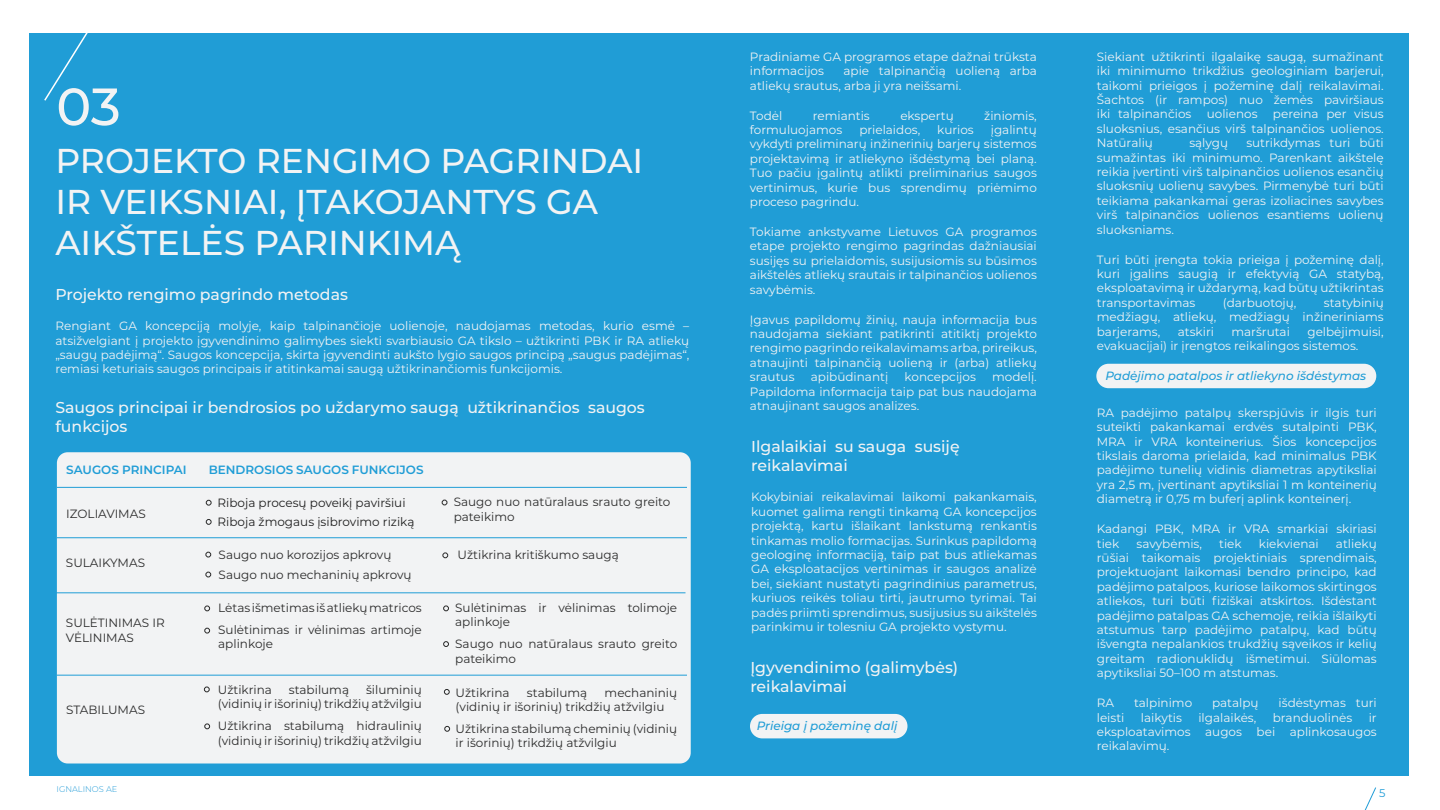
<style>
.page{position:relative;width:1440px;height:810px;background:#fff}
.page>*{position:absolute;margin:0;border:0;box-sizing:border-box;transform-origin:0 0}
.t1{font:500 52.5px "Montserrat";color:#f2f3f4}
.t2{font:500 34.5px/41.4px "Montserrat";color:#f2f3f4}
.t3{font:500 15.75px/18.9px "Montserrat";color:#f2f3f4}
.t4{font:12px/14.4px "Montserrat";color:#f2f3f4;text-align:justify}
.t5{font:12px/14.4px "Montserrat";color:#2b2b2b}
.t6{font:12px/19.5px "Montserrat";color:#1f1f1f}
.t7{font:italic 500 12px "Montserrat";color:#209dd6}
.t8{font:600 12px "Montserrat";color:#209dd6}
.t9{font:11.25px "Montserrat";color:#1f9cd7}
.t10{font:300 8.25px "Montserrat";color:#239cd8}
</style>
<div class="page">
<div style="left:29px;top:34px;width:1380px;height:742px;background:#209dd6"></div>
<div style="left:57px;top:452px;width:634px;height:312px;background:#f2f3f4;border-radius:11px"></div>
<svg style="left:206px;top:500px;width:6px;height:6px"></svg>
<svg style="left:206px;top:519px;width:6px;height:6px"></svg>
<svg style="left:442px;top:500px;width:5px;height:5px"></svg>
<svg style="left:206px;top:552px;width:5px;height:5px"></svg>
<svg style="left:206px;top:572px;width:5px;height:5px"></svg>
<svg style="left:204px;top:606px;width:6px;height:5px"></svg>
<svg style="left:204px;top:628px;width:6px;height:5px"></svg>
<svg style="left:443px;top:606px;width:6px;height:5px"></svg>
<svg style="left:443px;top:641px;width:6px;height:6px"></svg>
<svg style="left:442px;top:553px;width:6px;height:5px"></svg>
<svg style="left:204px;top:687px;width:6px;height:5px"></svg>
<svg style="left:204px;top:724px;width:6px;height:5px"></svg>
<svg style="left:444px;top:689px;width:6px;height:6px"></svg>
<svg style="left:444px;top:726px;width:6px;height:6px"></svg>
<div style="left:750px;top:714px;width:158px;height:24px;background:#f2f3f4;border-radius:12px"></div>
<div style="left:1096px;top:364px;width:280px;height:24px;background:#f2f3f4;border-radius:12px"></div>
<hr style="left:57px;top:537px;width:630px;height:1px;background:#209dd6">
<hr style="left:55px;top:592px;width:631px;height:1px;background:#209dd6">
<hr style="left:57px;top:675px;width:630px;height:1px;background:#209dd6">
<hr style="left:57px;top:487px;width:630px;height:1px;background:#209dd6">
<svg style="left:1364px;top:787px;width:12px;height:23px"></svg>
<svg style="left:43px;top:33px;width:97px;height:68px"></svg>
<h1 class="t1" style="left:56px;top:70px;width:66px">03</h1>
<h2 class="t2" style="left:55px;top:138px;width:589px">PROJEKTO RENGIMO PAGRINDAI<br>IR VEIKSNIAI, ĮTAKOJANTYS GA<br>AIKŠTELĖS PARINKIMĄ</h2>
<h3 class="t3" style="left:55px;top:285px;width:294px">Projekto rengimo pagrindo metodas</h3>
<p class="t4" style="left:55px;top:318px;width:635px">Rengiant GA koncepciją molyje, kaip talpinančioje uolienoje, naudojamas metodas, kurio esmė – atsižvelgiant į projekto įgyvendinimo galimybes siekti svarbiausio GA tikslo – užtikrinti PBK ir RA atliekų „saugų padėjimą“. Saugos koncepcija, skirta įgyvendinti aukšto lygio saugos principą „saugus padėjimas“, remiasi keturiais saugos principais ir atitinkamai saugą užtikrinančiomis funkcijomis.</p>
<h3 class="t3" style="left:55px;top:397px;width:591px">Saugos principai ir bendrosios po uždarymo saugą užtikrinančios saugos funkcijos</h3>
<p class="t8" style="left:66px;top:461px;width:122px">SAUGOS PRINCIPAI</p>
<p class="t8" style="left:209px;top:461px;width:216px">BENDROSIOS SAUGOS FUNKCIJOS</p>
<p class="t5" style="left:66px;top:506px;width:81px">IZOLIAVIMAS</p>
<p class="t5" style="left:454px;top:495px;width:218px">Saugo nuo natūralaus srauto greito pateikimo</p>
<p class="t5" style="left:458px;top:547px;width:163px">Užtikrina kritiškumo saugą</p>
<p class="t6" style="left:217px;top:492px;width:198px">Riboja procesų poveikį paviršiui<br>Riboja žmogaus įsibrovimo riziką</p>
<p class="t5" style="left:219px;top:545px;width:195px;line-height:19.5px">Saugo nuo korozijos apkrovų<br>Saugo nuo mechaninių apkrovų</p>
<p class="t5" style="left:218px;top:597px;width:205px;line-height:21.8px">Lėtas išmetimas iš atliekų matricos<br>Sulėtinimas ir vėlinimas artimoje</p>
<p class="t5" style="left:218px;top:637px;width:56px">aplinkoje</p>
<p class="t5" style="left:66px;top:555px;width:81px">SULAIKYMAS</p>
<p class="t5" style="left:455px;top:600px;width:223px">Sulėtinimas ir vėlinimas tolimoje aplinkoje</p>
<p class="t5" style="left:455px;top:636px;width:223px">Saugo nuo natūralaus srauto greito pateikimo</p>
<p class="t5" style="left:66px;top:615px;width:100px">SULĖTINIMAS IR<br>VĖLINIMAS</p>
<p class="t5" style="left:66px;top:702px;width:80px">STABILUMAS</p>
<p class="t5" style="left:218px;top:682px;width:205px;text-align:right">šiluminių<br>(vidinių ir išorinių) trikdžių atžvilgiu</p>
<p class="t5" style="left:218px;top:718px;width:205px">Užtikrina stabilumą hidraulinių (vidinių ir išorinių) trikdžių atžvilgiu</p>
<p class="t5" style="left:218px;top:682px;width:56px">Užtikrina</p>
<p class="t5" style="left:289px;top:682px;width:62px">stabilumą</p>
<p class="t5" style="left:456px;top:685px;width:223px;text-indent:149px">mechaninių (vidinių ir išorinių) trikdžių atžvilgiu</p>
<p class="t5" style="left:456px;top:721px;width:223px">Užtikrina stabilumą cheminių (vidinių ir išorinių) trikdžių atžvilgiu</p>
<p class="t5" style="left:456px;top:685px;width:56px">Užtikrina</p>
<p class="t5" style="left:527px;top:685px;width:62px">stabilumą</p>
<p class="t4" style="left:750px;top:49px;width:288px">Pradiniame GA programos etape dažnai trūksta informacijos</p>
<p class="t4" style="left:750px;top:63px;width:288px;text-indent:94px">apie talpinančią uolieną arba atliekų srautus, arba ji yra neišsami.</p>
<p class="t4" style="left:750px;top:108px;width:34px">Todėl</p>
<p class="t4" style="left:813px;top:108px;width:59px">remiantis</p>
<p class="t4" style="left:900px;top:108px;width:55px">ekspertų</p>
<p class="t4" style="left:984px;top:108px;width:54px">žiniomis,</p>
<p class="t4" style="left:750px;top:122px;width:94px">formuluojamos</p>
<p class="t4" style="left:859px;top:122px;width:62px">prielaidos,</p>
<p class="t4" style="left:937px;top:122px;width:38px">kurios</p>
<p class="t4" style="left:750px;top:122px;width:288px;text-indent:241px">įgalintų vykdyti preliminarų inžinerinių barjerų sistemos projektavimą ir atliekyno išdėstymą bei planą.<br>Tuo pačiu įgalintų atlikti preliminarius saugos vertinimus, kurie bus sprendimų priėmimo proceso pagrindu.</p>
<p class="t4" style="left:750px;top:224px;width:288px">Tokiame ankstyvame Lietuvos GA programos etape projekto rengimo pagrindas dažniausiai susijęs su prielaidomis, susijusiomis su būsimos aikštelės atliekų srautais ir talpinančios uolienos savybėmis.</p>
<p class="t4" style="left:750px;top:312px;width:288px">Įgavus papildomų žinių, nauja informacija bus naudojama siekiant patikrinti atitiktį projekto rengimo pagrindo reikalavimams arba, prireikus, atnaujinti talpinančią uolieną ir (arba) atliekų srautus</p>
<p class="t4" style="left:750px;top:369px;width:288px;text-indent:242px">modelį.<br>Papildoma informacija taip pat bus naudojama atnaujinant saugos analizes.</p>
<h3 class="t3" style="left:751px;top:437px;width:210px">Ilgalaikiai su sauga susiję reikalavimai</h3>
<p class="t4" style="left:751px;top:490px;width:287px">Kokybiniai reikalavimai laikomi pakankamais, kuomet galima rengti tinkamą GA koncepcijos projektą, kartu išlaikant lankstumą renkantis tinkamas molio formacijas. Surinkus papildomą geologinę informaciją, taip pat bus atliekamas GA eksploatacijos vertinimas ir saugos analizė bei, siekiant nustatyti pagrindinius parametrus, kuriuos reikės toliau tirti, jautrumo tyrimai. Tai padės priimti sprendimus, susijusius su aikštelės parinkimu ir tolesniu GA projekto vystymu.</p>
<h3 class="t3" style="left:750px;top:657px;width:209px">Įgyvendinimo (galimybės) reikalavimai</h3>
<p class="t4" style="left:811px;top:369px;width:79px">apibūdinantį</p>
<p class="t4" style="left:905px;top:369px;width:73px">koncepcijos</p>
<p class="t7" style="left:757px;top:718px;width:142px">Prieiga į požeminę dalį</p>
<p class="t4" style="left:1097px;top:49px;width:288px">Siekiant užtikrinti ilgalaikę saugą, sumažinant iki minimumo trikdžius geologiniam barjerui, taikomi prieigos į požeminę dalį reikalavimai.<br>Šachtos (ir rampos) nuo žemės paviršiaus iki talpinančios</p>
<p class="t4" style="left:1097px;top:106px;width:288px;text-indent:176px">pereina per visus sluoksnius, esančius virš talpinančios uolienos.<br>Natūralių</p>
<p class="t4" style="left:1207px;top:106px;width:52px">uolienos</p>
<p class="t4" style="left:1097px;top:135px;width:288px;text-indent:149px">sutrikdymas turi būti sumažintas iki minimumo. Parenkant aikštelę reikia įvertinti virš talpinančios uolienos esančių sluoksnių uolienų savybes. Pirmenybė turi būti teikiama pakankamai geras izoliacines savybes virš talpinančios uolienos esantiems uolienų sluoksniams.</p>
<p class="t4" style="left:1097px;top:252px;width:288px">Turi būti įrengta tokia prieiga į požeminę dalį, kuri įgalins saugią ir efektyvią GA statybą, eksploatavimą ir uždarymą, kad būtų užtikrintas transportavimas</p>
<p class="t4" style="left:1189px;top:135px;width:40px">sąlygų</p>
<p class="t4" style="left:1097px;top:295px;width:288px;text-indent:227px">statybinių medžiagų, atliekų, medžiagų inžineriniams barjerams,</p>
<p class="t4" style="left:1223px;top:295px;width:75px">(darbuotojų,</p>
<p class="t4" style="left:1097px;top:324px;width:288px;text-indent:211px">gelbėjimuisi, evakuacijai) ir įrengtos reikalingos sistemos.</p>
<p class="t4" style="left:1178px;top:324px;width:38px">atskiri</p>
<p class="t4" style="left:1231px;top:324px;width:60px">maršrutai</p>
<p class="t7" style="left:1105px;top:368px;width:262px">Padėjimo patalpos ir atliekyno išdėstymas</p>
<p class="t4" style="left:1097px;top:405px;width:281px">RA padėjimo patalpų skerspjūvis ir ilgis turi suteikti pakankamai erdvės sutalpinti PBK, MRA ir VRA konteinerius. Šios koncepcijos tikslais daroma prielaida, kad minimalus PBK padėjimo tunelių vidinis diametras apytiksliai yra 2,5 m, įvertinant apytiksliai 1 m konteinerių diametrą ir 0,75 m buferį aplink konteinerį.</p>
<p class="t4" style="left:1097px;top:521px;width:281px">Kadangi PBK, MRA ir VRA smarkiai skiriasi tiek</p>
<p class="t4" style="left:1097px;top:536px;width:281px;text-indent:239px">atliekų rūšiai taikomais projektiniais sprendimais, projektuojant laikomasi bendro principo, kad padėjimo patalpos, kuriose laikomos skirtingos atliekos, turi būti fiziškai atskirtos. Išdėstant padėjimo patalpas GA schemoje, reikia išlaikyti atstumus tarp padėjimo patalpų, kad būtų išvengta nepalankios trukdžių sąveikos ir kelių greitam radionuklidų išmetimui. Siūlomas apytiksliai 50–100 m atstumas.</p>
<p class="t4" style="left:1097px;top:695px;width:19px">RA</p>
<p class="t4" style="left:1134px;top:695px;width:60px">talpinimo</p>
<p class="t4" style="left:1212px;top:695px;width:48px">patalpų</p>
<p class="t4" style="left:1279px;top:695px;width:100px">išdėstymas turi</p>
<p class="t4" style="left:1097px;top:710px;width:29px">leisti</p>
<p class="t4" style="left:1141px;top:710px;width:43px">laikytis</p>
<p class="t4" style="left:1198px;top:710px;width:59px">ilgalaikės,</p>
<p class="t4" style="left:1273px;top:710px;width:81px">branduolinės</p>
<p class="t4" style="left:1137px;top:536px;width:67px">savybėmis,</p>
<p class="t4" style="left:1219px;top:536px;width:24px">tiek</p>
<p class="t4" style="left:1259px;top:536px;width:61px">kiekvienai</p>
<p class="t4" style="left:1097px;top:710px;width:281px;text-indent:272px">ir eksploatavimos augos bei aplinkosaugos reikalavimų.</p>
<p class="t10" style="left:57px;top:784px;width:62px">IGNALINOS AE</p>
<p class="t9" style="left:1379px;top:785px;width:8px">5</p>
</div>
